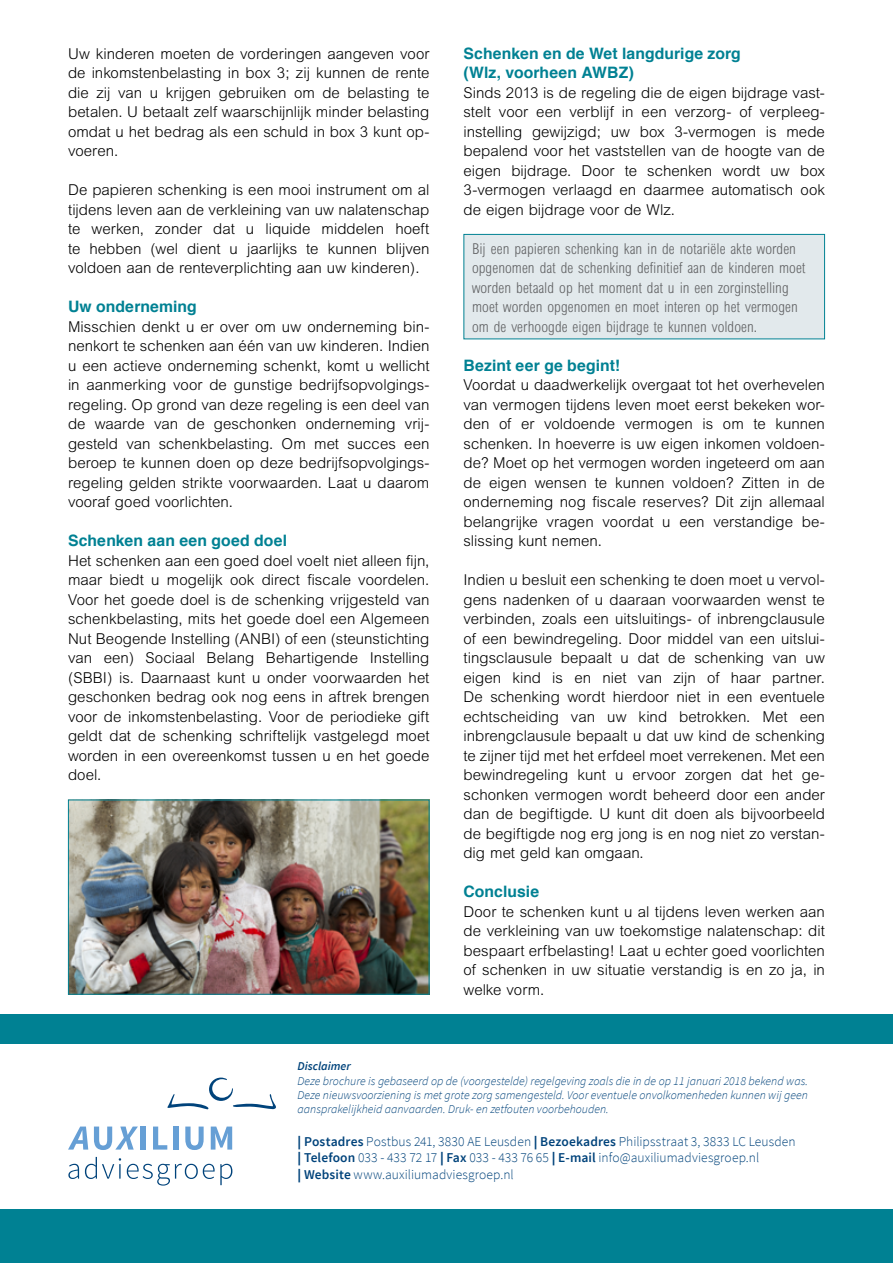
<style>
.page{position:relative;width:893px;height:1263px;background:#fff}
.page>*{position:absolute;margin:0;border:0;box-sizing:border-box;transform-origin:0 0}
.t1{font:700 15.75px/19.5px "Helvetica";letter-spacing:.005em;color:#008193}
.t2{font:300 15px/19.5px "M Arial";letter-spacing:.005em;color:#000;text-align:justify}
.t3{font:300 condensed 15px/19.5px "M Arial";letter-spacing:.005em;color:#636466}
.t4{font:300 13.5px/16.5px "Source Sans Pro";letter-spacing:.01em;color:#00437b}
.t5{font:italic 300 12px/14.4px "Source Sans Pro";color:#00437b;text-align:justify}
.t6{font:italic 600 12px "Source Sans Pro";color:#00437b}
.s1{font-weight:900}
.s2{font-weight:600}
</style>
<div class="page">
<div style="left:0;top:1209px;width:893px;height:54px;background:#008193"></div>
<div style="left:463px;top:234px;width:362px;height:105px;background:#e2e9ec;border:1px solid #008193"></div>
<img style="left:70px;top:802px;width:357px;height:191px">
<div style="left:68px;top:800px;width:361px;height:195px;border:1px solid #008193"></div>
<svg style="left:68px;top:1126px;width:20px;height:23px"></svg>
<svg style="left:94px;top:1126px;width:44px;height:24px"></svg>
<div style="left:141px;top:1126px;width:5px;height:23px;background:#669fd5"></div>
<svg style="left:153px;top:1126px;width:14px;height:23px"></svg>
<div style="left:173px;top:1126px;width:5px;height:23px;background:#669fd5"></div>
<svg style="left:185px;top:1126px;width:19px;height:24px"></svg>
<svg style="left:211px;top:1126px;width:21px;height:23px"></svg>
<svg style="left:68px;top:1164px;width:11px;height:15px"></svg>
<svg style="left:85px;top:1157px;width:36px;height:22px"></svg>
<svg style="left:127px;top:1164px;width:105px;height:21px"></svg>
<svg style="left:167px;top:1077px;width:109px;height:33px"></svg>
<div style="left:0;top:1014px;width:893px;height:29px;background:#008193"></div>
<p class="t2" style="left:68px;top:43px;width:363px">Uw kinderen moeten de vorderingen aangeven voor de inkomstenbelasting in box 3; zij kunnen de rente die zij van u krijgen gebruiken om de belasting te betalen. U betaalt zelf waarschijnlijk minder belasting omdat u het bedrag als een schuld in box 3 kunt op&shy;voeren.</p>
<p class="t2" style="left:68px;top:180px;width:363px">De papieren schenking is een mooi instrument om al tijdens leven aan de verkleining van uw nalatenschap te werken, zonder dat u liquide middelen hoeft te hebben (wel dient u jaarlijks te kunnen blijven voldoen aan de renteverplichting aan uw kinderen).</p>
<p class="t1" style="left:68px;top:297px;width:130px">Uw onderneming</p>
<p class="t2" style="left:68px;top:316px;width:363px">Misschien denkt u er over om uw onderneming bin&shy;nenkort te schenken aan één van uw kinderen. Indien u een actieve onderneming schenkt, komt u wellicht in aanmerking voor de gunstige bedrijfsopvolgings&shy;regeling. Op grond van deze regeling is een deel van de waarde van de geschonken onderneming vrij&shy;gesteld van schenkbelasting. Om met succes een beroep te kunnen doen op deze bedrijfsopvolgings&shy;regeling gelden strikte voorwaarden. Laat u daarom vooraf goed voorlichten.</p>
<p class="t1" style="left:68px;top:531px;width:221px">Schenken aan een goed doel</p>
<p class="t2" style="left:68px;top:550px;width:363px">Het schenken aan een goed doel voelt niet alleen fijn, maar biedt u mogelijk ook direct fiscale voordelen.<br>Voor het goede doel is de schenking vrijgesteld van schenkbelasting, mits het goede doel een Algemeen Nut Beogende Instelling (ANBI) of een (steunstichting van een) Sociaal Belang Behartigende Instelling (SBBI) is. Daarnaast kunt u onder voorwaarden het geschonken bedrag ook nog eens in aftrek brengen voor de inkomstenbelasting. Voor de periodieke gift geldt dat de schenking schriftelijk vastgelegd moet worden in een overeenkomst tussen u en het goede doel.</p>
<p class="t1" style="left:463px;top:43px;width:279px">Schenken en de Wet langdurige zorg (Wlz, voorheen AWBZ)</p>
<p class="t2" style="left:463px;top:82px;width:363px">Sinds 2013 is de regeling die de eigen bijdrage vast&shy;stelt voor een verblijf in een verzorg- of verpleeg&shy;instelling gewijzigd; uw box 3-vermogen is mede bepalend voor het vaststellen van de hoogte van de eigen bijdrage. Door te schenken wordt uw box 3-vermogen verlaagd en daarmee automatisch ook de eigen bijdrage voor de Wlz.</p>
<p class="t3" style="left:472px;top:238px;width:335px">Bij een papieren schenking kan in de notariële akte worden opgenomen dat de schenking definitief aan de kinderen moet worden betaald op het moment dat u in een zorginstelling moet worden opgenomen en moet interen op het vermogen om de verhoogde eigen bijdrage te kunnen voldoen.</p>
<p class="t1" style="left:463px;top:355px;width:158px">Bezint eer ge begint!</p>
<p class="t2" style="left:463px;top:375px;width:363px">Voordat u daadwerkelijk overgaat tot het overhevelen van vermogen tijdens leven moet eerst bekeken wor&shy;den of er voldoende vermogen is om te kunnen schenken. In hoeverre is uw eigen inkomen voldoen&shy;de? Moet op het vermogen worden ingeteerd om aan de eigen wensen te kunnen voldoen? Zitten in de onderneming nog fiscale reserves? Dit zijn allemaal belangrijke vragen voordat u een verstandige be&shy;slissing kunt nemen.</p>
<p class="t2" style="left:463px;top:570px;width:363px">Indien u besluit een schenking te doen moet u vervol&shy;gens nadenken of u daaraan voorwaarden wenst te verbinden, zoals een uitsluitings- of inbrengclausule of een bewindregeling. Door middel van een uitslui&shy;tingsclausule bepaalt u dat de schenking van uw eigen kind is en niet van zijn of haar partner.<br>De schenking wordt hierdoor niet in een eventuele echtscheiding van uw kind betrokken. Met een inbrengclausule bepaalt u dat uw kind de schenking te zijner tijd met het erfdeel moet verrekenen. Met een bewindregeling kunt u ervoor zorgen dat het ge&shy;schonken vermogen wordt beheerd door een ander dan de begiftigde. U kunt dit doen als bijvoorbeeld de begiftigde nog erg jong is en nog niet zo verstan&shy;dig met geld kan omgaan.</p>
<p class="t1" style="left:463px;top:882px;width:77px">Conclusie</p>
<p class="t2" style="left:463px;top:901px;width:363px">Door te schenken kunt u al tijdens leven werken aan de verkleining van uw toekomstige nalatenschap: dit bespaart erfbelasting! Laat u echter goed voorlichten of schenken in uw situatie verstandig is en zo ja, in welke vorm.</p>
<p class="t6" style="left:298px;top:1059px;width:55px">Disclaimer</p>
<p class="t5" style="left:298px;top:1073px;width:512px">Deze brochure is gebaseerd op de (voorgestelde) regelgeving zoals die in de op 11 januari 2018 bekend was.<br>Deze nieuwsvoorziening is met grote zorg samengesteld. Voor eventuele onvolkomenheden kunnen wij geen aansprakelijkheid aanvaarden. Druk- en zetfouten voorbehouden.</p>
<p class="t4" style="left:298px;top:1133px;width:500px"><span class="s1">|</span> <span class="s2">Postadres</span> Postbus 241, 3830 AE Leusden <span class="s1">|</span> <span class="s2">Bezoekadres</span> Philipsstraat 3, 3833 LC Leusden <span class="s1">|</span> <span class="s2">Telefoon</span> 033 - 433 72 17 <span class="s1">|</span> <span class="s2">Fax</span> 033 - 433 76 65 <span class="s1">|</span> <span class="s2">E-mail</span> info@auxiliumadviesgroep.nl<br><span class="s1">|</span> <span class="s2">Website</span> www.auxiliumadviesgroep.nl</p>
</div>
